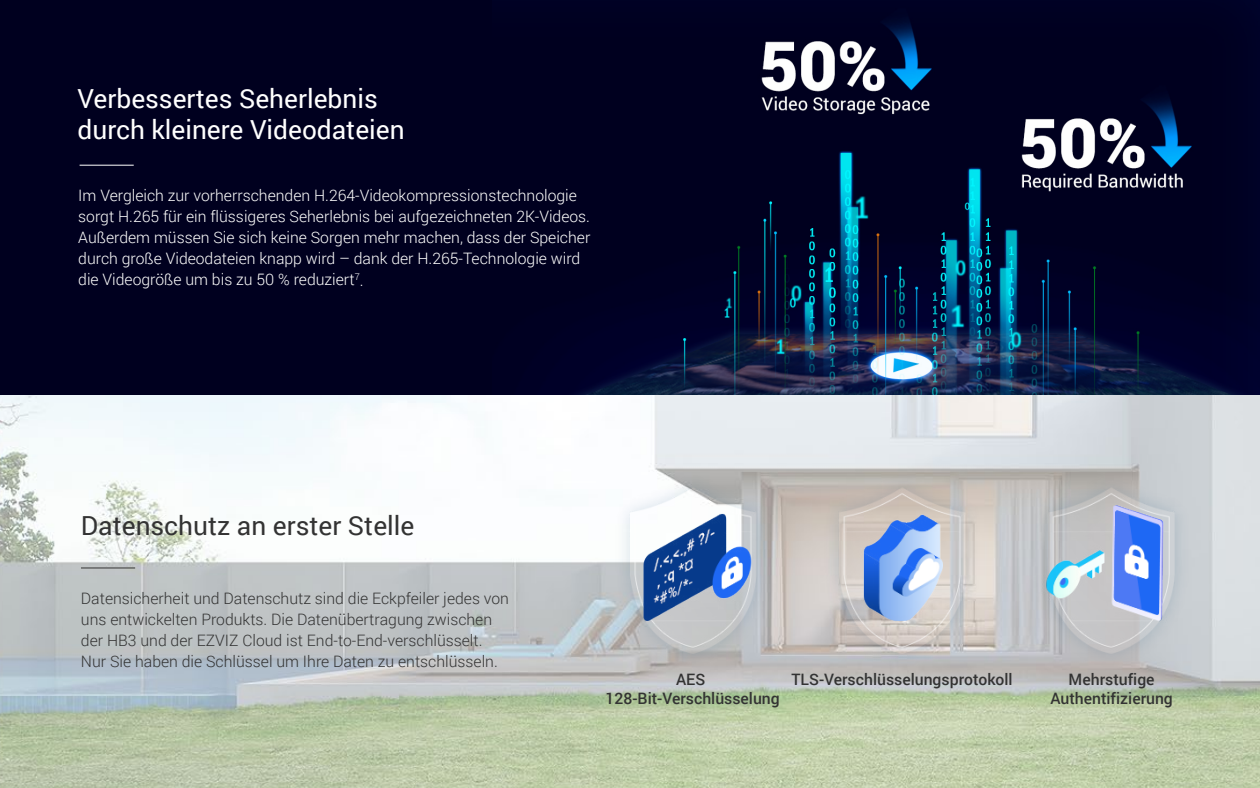
<style>
.page{position:relative;width:1260px;height:788px;background:#fff}
.page>*{position:absolute;margin:0;border:0;box-sizing:border-box;transform-origin:0 0}
.t1{font:26.25px/31.5px "Roboto";color:#fff}
.t2{font:26.25px "Roboto";color:#333}
.t3{font:300 15.75px/21px "Roboto";color:#fff}
.t4{font:300 15.75px/21px "Roboto";color:#333}
.t5{font:500 15.75px/18.9px "Roboto";color:#333;text-align:center}
</style>
<div class="page">
<img style="left:0;top:395px;width:1260px;height:393px">
<img style="left:1035px;top:475px;width:154px;height:191px">
<img style="left:825px;top:475px;width:155px;height:191px">
<img style="left:615px;top:475px;width:155px;height:191px">
<div style="left:0;top:0;width:1260px;height:395px;background:#00001f"></div>
<img style="left:569px;top:0;width:691px;height:395px">
<hr style="left:80px;top:165px;width:54px;height:1px;background:#fff">
<hr style="left:81px;top:567px;width:54px;height:1px;background:#333">
<h1 class="t1" style="left:78px;top:82px;width:329px">Verbessertes Seherlebnis durch kleinere Videodateien</h1>
<p class="t3" style="left:78px;top:185px;width:514px">Im Vergleich zur vorherrschenden H.264-Videokompressionstechnologie sorgt H.265 für ein flüssigeres Seherlebnis bei aufgezeichneten 2K-Videos.<br>Außerdem müssen Sie sich keine Sorgen mehr machen, dass der Speicher durch große Videodateien knapp wird – dank der H.265-Technologie wird die Videogröße um bis zu 50 % reduziert<sup>7</sup>.</p>
<h1 class="t2" style="left:81px;top:507px;width:335px">Datenschutz an erster Stelle</h1>
<p class="t4" style="left:81px;top:587px;width:430px">Datensicherheit und Datenschutz sind die Eckpfeiler jedes von uns entwickelten Produkts. Die Datenübertragung zwischen der HB3 und der EZVIZ Cloud ist End-to-End-verschlüsselt.<br>Nur Sie haben die Schlüssel um Ihre Daten zu entschlüsseln.</p>
<p class="t5" style="left:606px;top:669px;width:176px">AES<br>128-Bit-Verschlüsselung</p>
<p class="t5" style="left:792px;top:669px;width:223px">TLS-Verschlüsselungsprotokoll</p>
<p class="t5" style="left:1050px;top:669px;width:124px">Mehrstufige<br>Authentifizierung</p>
</div>
